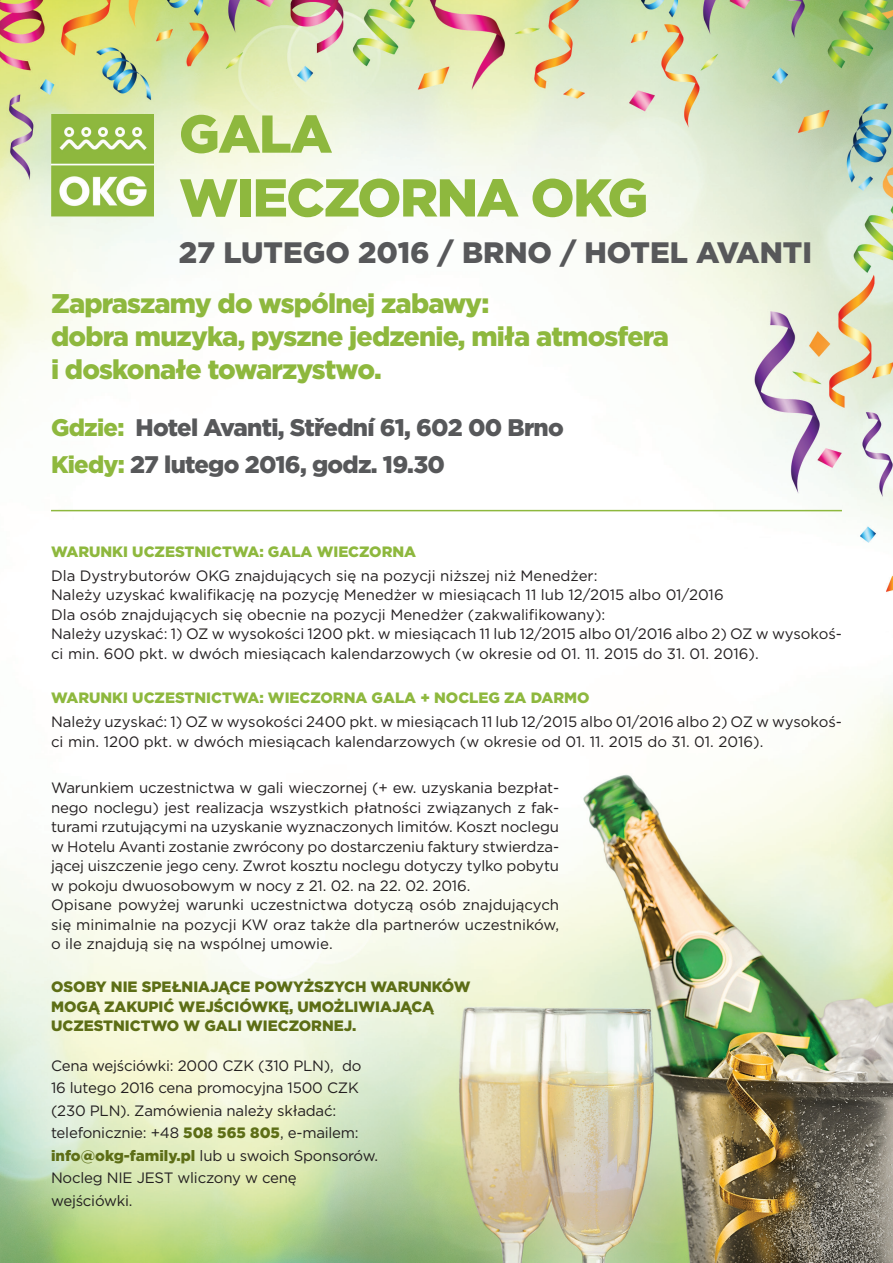
<style>
.page{position:relative;width:893px;height:1263px;background:#fff}
.page>*{position:absolute;margin:0;border:0;box-sizing:border-box;transform-origin:0 0}
.t1{font:900 53.1px/63.8px "Gotham";letter-spacing:-.03em;color:#8eb83e}
.t2{font:900 29.55px "Gotham";color:#57585a}
.t3{font:900 27px/33px "Gotham";letter-spacing:-.03em;color:#8eb83e}
.t4{font:900 24px/37.5px "Gotham";letter-spacing:-.03em;color:#57585a}
.t5{font:15px/19.5px "Gotham";letter-spacing:-.01em;color:#231f20}
.t6{font:900 15px/19.5px "Gotham";color:#5d6e16}
.t7{font:900 15px "Gotham";color:#8eb83e}
.s1{color:#8eb83e}
.s2{font-weight:900;color:#5d6e16}
</style>
<div class="page">
<img style="left:0;top:0;width:893px;height:1263px">
<img style="left:51px;top:115px;width:103px;height:101px">
<hr style="left:51px;top:510px;width:791px;height:1px;background:#8eb83e">
<h1 class="t1" style="left:179px;top:101px;width:154px">GALA<br>WIECZ</h1>
<h1 class="t1" style="left:357px;top:165px;width:83px">ORNA</h1>
<h1 class="t1" style="left:530px;top:165px;width:119px">OKG</h1>
<h2 class="t2" style="left:179px;top:232px;width:635px">27 LUTEGO 2016 / BRNO / HOTEL AVANTI</h2>
<h3 class="t3" style="left:51px;top:287px;width:620px">ZAPRASZAMY DO WSPÓLNEJ ZABAWY:<br>DOBRA MUZYKA, PYSZNE JEDZENIE, MIŁA ATMOSFERA<br>I DOSKONAŁE TOWARZYSTWO.</h3>
<h3 class="t4" style="left:51px;top:408px;width:514px"><span class="s1">GDZIE:</span> HOTEL AVANTI, STŘEDNÍ 61, 602 00 BRNO<br><span class="s1">KIEDY:</span> 27 LUTEGO 2016, GODZ. 19.30</h3>
<p class="t7" style="left:51px;top:541px;width:293px">WARUNKI UCZESTNICTWA: GALA WIECZ</p>
<p class="t7" style="left:369px;top:541px;width:25px">ORNA</p>
<p class="t5" style="left:51px;top:565px;width:792px">Dla Dystrybutorów OKG znajdujących się na pozycji niższej niż Menedżer:<br>Należy uzyskać kwalifikację na pozycję Menedżer w miesiącach 11 lub 12/2015 albo 01/2016<br>Dla osób znajdujących się obecnie na pozycji Menedżer (zakwalifikowany):<br>Należy uzyskać: 1) OZ w wysokości 1200 pkt. w miesiącach 11 lub 12/2015 albo 01/2016 albo 2) OZ w wysokoś&shy;ci min. 600 pkt. w dwóch miesiącach kalendarzowych (w okresie od 01. 11. 2015 do 31. 01. 2016).</p>
<p class="t7" style="left:51px;top:688px;width:244px">WARUNKI UCZESTNICTWA: WIECZ</p>
<p class="t7" style="left:320px;top:688px;width:25px">ORNA</p>
<p class="t7" style="left:372px;top:688px;width:220px">GALA + NOCLEG ZA DARMO</p>
<p class="t5" style="left:51px;top:712px;width:792px">Należy uzyskać: 1) OZ w wysokości 2400 pkt. w miesiącach 11 lub 12/2015 albo 01/2016 albo 2) OZ w wysokoś&shy;ci min. 1200 pkt. w dwóch miesiącach kalendarzowych (w okresie od 01. 11. 2015 do 31. 01. 2016).</p>
<p class="t5" style="left:51px;top:778px;width:510px">Warunkiem uczestnictwa w gali wieczornej (+ ew. uzyskania bezpłat&shy;nego noclegu) jest realizacja wszystkich płatności związanych z fak&shy;turami rzutującymi na uzyskanie wyznaczonych limitów. Koszt noclegu w Hotelu Avanti zostanie zwrócony po dostarczeniu faktury stwierdza&shy;jącej uiszczenie jego ceny. Zwrot kosztu noclegu dotyczy tylko pobytu w pokoju dwuosobowym w nocy z 21. 02. na 22. 02. 2016.<br>Opisane powyżej warunki uczestnictwa dotyczą osób znajdujących się minimalnie na pozycji KW oraz także dla partnerów uczestników, o ile znajdują się na wspólnej umowie.</p>
<p class="t6" style="left:51px;top:977px;width:417px">OSO BY NIE SPEŁNIAJĄCE POWYŻSZYCH WARUNKÓW<br>MOG</p>
<p class="t6" style="left:51px;top:996px;width:385px;text-indent:37px">Ą ZAKUPIĆ WEJŚCIÓWKĘ, UMOŻLIWIAJĄCĄ<br>UCZESTNICTWO</p>
<p class="t6" style="left:184px;top:1016px;width:174px">W GALI WIECZORNEJ.</p>
<p class="t5" style="left:51px;top:1054px;width:329px;line-height:22.5px">Cena wejściówki: 2000 CZK (310 PLN), do 16 lutego 2016 cena promocyjna 1500 CZK (230 PLN). Zamówienia należy składać: telefonicznie: +48 <span class="s2">508 565 805</span>, e-mailem:<br><span class="s2">INFO@OKG-FAMILY.PL</span> lub u swoich Sponsorów.<br>Nocleg NIE JEST wliczony w cenę wejściówki.</p>
</div>
